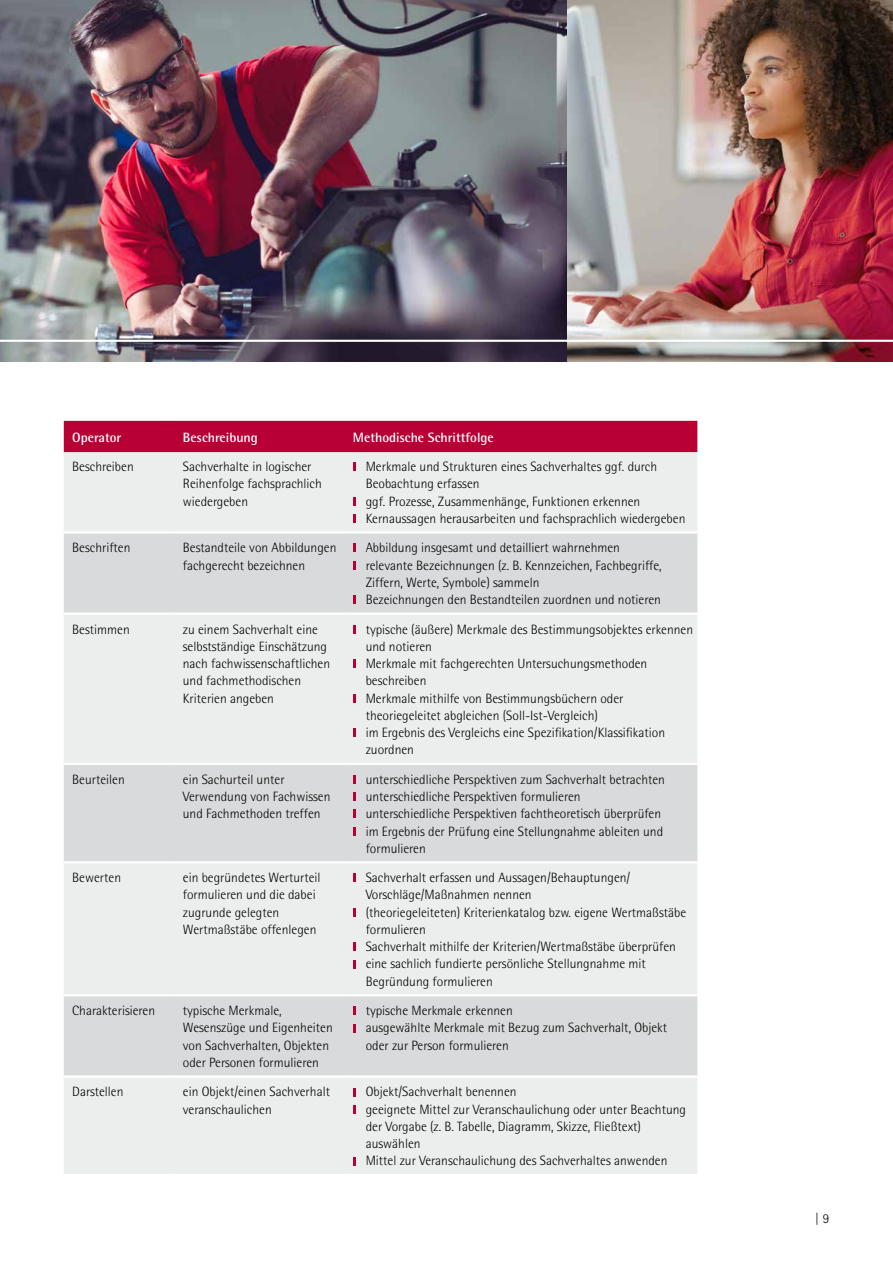
<style>
.page{position:relative;width:893px;height:1263px;background:#fff}
.page>*{position:absolute;margin:0;border:0;box-sizing:border-box;transform-origin:0 0}
.t1{font:300 13.5px/17.2px "Rotis Semi Sans";color:#000}
.t2{font:700 13.5px "Rotis Semi Sans";color:#fff}
.t3{font:300 13.5px "Rotis Sans Serif";color:#000}
</style>
<div class="page">
<img style="left:567px;top:0;width:326px;height:361px">
<img style="left:0;top:0;width:567px;height:361px">
<hr style="left:0;top:340px;width:893px;height:2px;background:#fff">
<div style="left:64px;top:421px;width:633px;height:31px;background:#b80035"></div>
<div style="left:64px;top:452px;width:633px;height:722px;background:#eceded"></div>
<svg style="left:64px;top:533px;width:633px;height:542px;fill:#eceded"></svg>
<hr style="left:64px;top:531px;width:110px;height:2px;background:#fff">
<hr style="left:174px;top:531px;width:170px;height:2px;background:#fff">
<hr style="left:344px;top:531px;width:353px;height:2px;background:#fff">
<hr style="left:64px;top:612px;width:110px;height:3px;background:#fff">
<hr style="left:174px;top:612px;width:170px;height:3px;background:#fff">
<hr style="left:344px;top:612px;width:353px;height:3px;background:#fff">
<hr style="left:64px;top:763px;width:110px;height:2px;background:#fff">
<hr style="left:174px;top:763px;width:170px;height:2px;background:#fff">
<hr style="left:344px;top:763px;width:353px;height:2px;background:#fff">
<hr style="left:64px;top:861px;width:110px;height:2px;background:#fff">
<hr style="left:174px;top:861px;width:170px;height:2px;background:#fff">
<hr style="left:344px;top:861px;width:353px;height:2px;background:#fff">
<hr style="left:64px;top:994px;width:110px;height:2px;background:#fff">
<hr style="left:174px;top:994px;width:170px;height:2px;background:#fff">
<hr style="left:344px;top:994px;width:353px;height:2px;background:#fff">
<hr style="left:64px;top:1075px;width:110px;height:3px;background:#fff">
<hr style="left:174px;top:1075px;width:170px;height:3px;background:#fff">
<hr style="left:344px;top:1075px;width:353px;height:3px;background:#fff">
<svg style="left:353px;top:462px;width:2px;height:9px"></svg>
<svg style="left:353px;top:497px;width:2px;height:9px"></svg>
<svg style="left:353px;top:514px;width:2px;height:9px"></svg>
<svg style="left:353px;top:543px;width:2px;height:9px"></svg>
<svg style="left:353px;top:561px;width:2px;height:9px"></svg>
<svg style="left:353px;top:595px;width:2px;height:9px"></svg>
<svg style="left:353px;top:625px;width:2px;height:9px"></svg>
<svg style="left:353px;top:659px;width:2px;height:9px"></svg>
<svg style="left:353px;top:694px;width:2px;height:9px"></svg>
<svg style="left:353px;top:728px;width:2px;height:9px"></svg>
<svg style="left:353px;top:775px;width:2px;height:9px"></svg>
<svg style="left:353px;top:792px;width:2px;height:9px"></svg>
<svg style="left:353px;top:809px;width:2px;height:9px"></svg>
<svg style="left:353px;top:827px;width:2px;height:9px"></svg>
<svg style="left:353px;top:873px;width:2px;height:9px"></svg>
<svg style="left:353px;top:908px;width:2px;height:9px"></svg>
<svg style="left:353px;top:942px;width:2px;height:9px"></svg>
<svg style="left:353px;top:960px;width:2px;height:8px"></svg>
<svg style="left:353px;top:1006px;width:2px;height:9px"></svg>
<svg style="left:353px;top:1023px;width:2px;height:9px"></svg>
<svg style="left:353px;top:1087px;width:2px;height:9px"></svg>
<svg style="left:353px;top:1105px;width:2px;height:9px"></svg>
<svg style="left:353px;top:1156px;width:2px;height:9px"></svg>
<p class="t2" style="left:72px;top:429px;width:51px">Operator</p>
<p class="t2" style="left:183px;top:429px;width:77px">Beschreibung</p>
<p class="t2" style="left:353px;top:429px;width:142px">Methodische Schrittfolge</p>
<p class="t1" style="left:72px;top:458px;width:63px">Beschreiben</p>
<p class="t1" style="left:183px;top:458px;width:141px">Sachverhalte in logischer<br>Reihenfolge fachsprachlich wiedergeben</p>
<p class="t1" style="left:366px;top:458px;width:321px">Merkmale und Strukturen eines Sachverhaltes ggf. durch Beobachtung erfassen<br>ggf. Prozesse, Zusammenhänge, Funktionen erkennen Kernaussagen herausarbeiten und fachsprachlich wiedergeben</p>
<p class="t1" style="left:72px;top:539px;width:60px">Beschriften</p>
<p class="t1" style="left:183px;top:539px;width:155px">Bestandteile von Abbildungen fachgerecht bezeichnen</p>
<p class="t1" style="left:366px;top:539px;width:298px">Abbildung insgesamt und detailliert wahrnehmen relevante Bezeichnungen (z. B. Kennzeichen, Fachbegriffe, Ziffern, Werte, Symbole) sammeln<br>Bezeichnungen den Bestandteilen zuordnen und notieren</p>
<p class="t1" style="left:72px;top:620px;width:59px">Bestimmen</p>
<p class="t1" style="left:183px;top:620px;width:149px">zu einem Sachverhalt eine selbstständige Einschätzung nach fachwissenschaftlichen und fachmethodischen<br>Kriterien angeben</p>
<p class="t1" style="left:366px;top:620px;width:329px">typische (äußere) Merkmale des Bestimmungsobjektes erkennen und notieren<br>Merkmale mit fachgerechten Untersuchungsmethoden beschreiben<br>Merkmale mithilfe von Bestimmungsbüchern oder theoriegeleitet abgleichen (Soll-Ist-Vergleich)<br>im Ergebnis des Vergleichs eine Spezifikation/Klassifikation zuordnen</p>
<p class="t1" style="left:72px;top:770px;width:54px">Beurteilen</p>
<p class="t1" style="left:183px;top:770px;width:149px">ein Sachurteil unter<br>Verwendung von Fachwissen und Fachmethoden treffen</p>
<p class="t1" style="left:366px;top:770px;width:301px">unterschiedliche Perspektiven zum Sachverhalt betrachten unterschiedliche Perspektiven formulieren unterschiedliche Perspektiven fachtheoretisch überprüfen im Ergebnis der Prüfung eine Stellungnahme ableiten und formulieren</p>
<p class="t1" style="left:72px;top:869px;width:50px">Bewerten</p>
<p class="t1" style="left:183px;top:869px;width:139px">ein begründetes Werturteil formulieren und die dabei zugrunde gelegten<br>Wertmaßstäbe offenlegen</p>
<p class="t1" style="left:366px;top:869px;width:322px">Sachverhalt erfassen und Aussagen/Behauptungen/ Vorschläge/Maßnahmen nennen<br>(theoriegeleiteten) Kriterienkatalog bzw. eigene Wertmaßstäbe formulieren<br>Sachverhalt mithilfe der Kriterien/Wertmaßstäbe überprüfen eine sachlich fundierte persönliche Stellungnahme mit Begründung formulieren</p>
<p class="t1" style="left:72px;top:1002px;width:84px">Charakterisieren</p>
<p class="t1" style="left:183px;top:1002px;width:151px">typische Merkmale,<br>Wesenszüge und Eigenheiten von Sachverhalten, Objekten oder Personen formulieren</p>
<p class="t1" style="left:366px;top:1002px;width:303px">typische Merkmale erkennen<br>ausgewählte Merkmale mit Bezug zum Sachverhalt, Objekt oder zur Person formulieren</p>
<p class="t1" style="left:72px;top:1083px;width:53px">Darstellen</p>
<p class="t1" style="left:183px;top:1083px;width:149px">ein Objekt/einen Sachverhalt veranschaulichen</p>
<p class="t1" style="left:366px;top:1083px;width:322px">Objekt/Sachverhalt benennen<br>geeignete Mittel zur Veranschaulichung oder unter Beachtung der Vorgabe (z. B. Tabelle, Diagramm, Skizze, Fließtext) auswählen<br>Mittel zur Veranschaulichung des Sachverhaltes anwenden</p>
<p class="t3" style="left:815px;top:1210px;width:16px">| 9</p>
</div>
